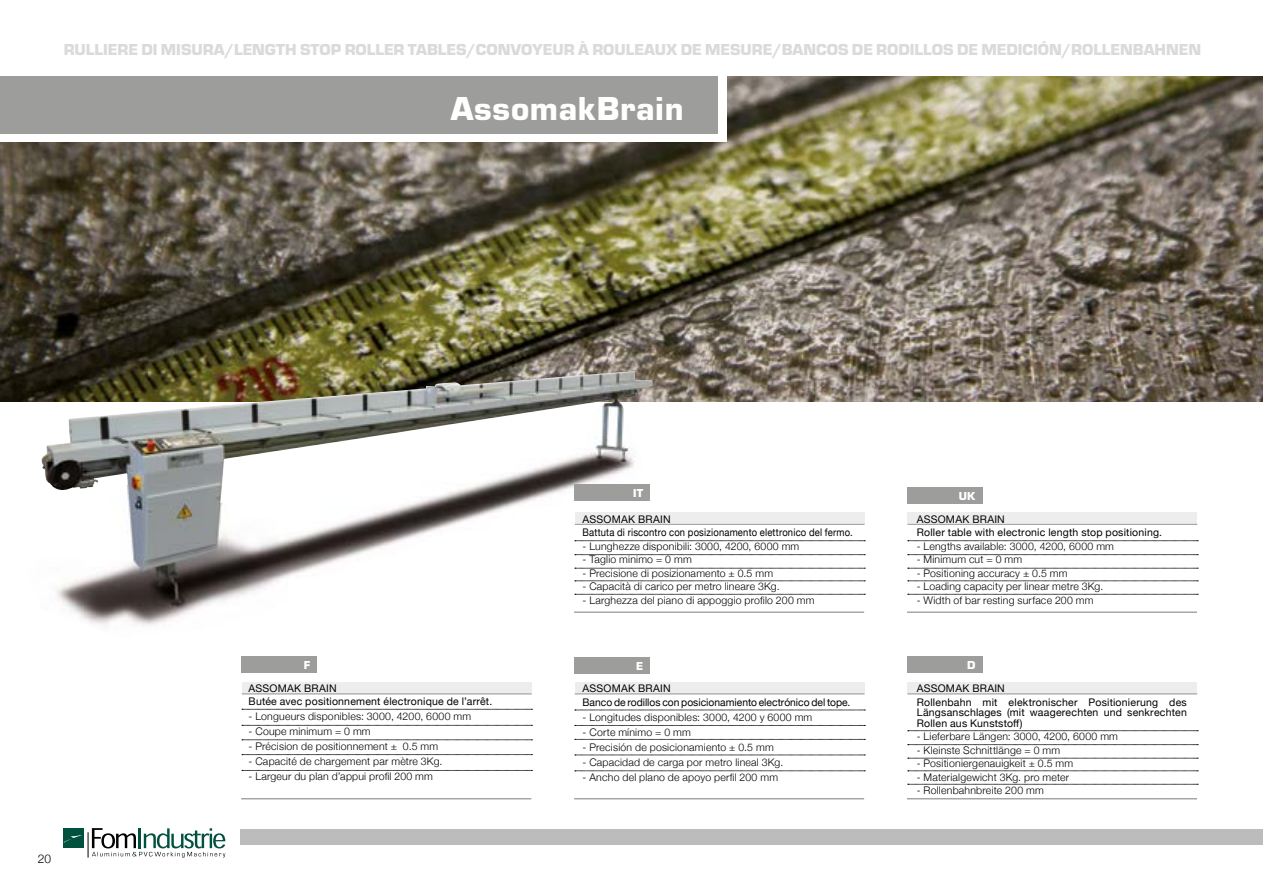
<style>
.page{position:relative;width:1263px;height:893px;background:#fff}
.page>*{position:absolute;margin:0;border:0;box-sizing:border-box;transform-origin:0 0}
.t1{font:900 34.5px "Eurostile T";letter-spacing:.02em;color:#fff}
.t2{font:900 16.5px "Eurostile T";color:#dadada}
.t3{font:900 12px "Eurostile T";color:#fff}
.t4{font:300 12px "Helvetica Neue";color:#000}
.t5{font:300 10.5px "Helvetica Neue";letter-spacing:.02em;color:#000}
.t6{font:10.5px/13.5px "Helvetica Neue";letter-spacing:.02em;color:#000}
.t7{font:10.5px/13.5px "Helvetica Neue";color:#000}
</style>
<div class="page">
<img style="left:0;top:77px;width:1263px;height:324px">
<img style="left:22px;top:371px;width:630px;height:255px">
<hr style="left:1262px;top:78px;width:1px;height:57px;background:#9d9d9c">
<div style="left:0;top:63px;width:726px;height:79px;background:#fff"></div>
<div style="left:0;top:77px;width:718px;height:57px;background:#9d9d9c"></div>
<div style="left:64px;top:828px;width:20px;height:20px;background:#005140"></div>
<svg style="left:64px;top:835px;width:18px;height:8px"></svg>
<svg style="left:88px;top:828px;width:137px;height:30px"></svg>
<div style="left:241px;top:829px;width:1022px;height:15px;background:#bcbcbc"></div>
<div style="left:575px;top:512px;width:289px;height:13px;background:#ededed"></div>
<hr style="left:575px;top:524px;width:289px;height:1px;background:#9d9d9c">
<svg style="left:575px;top:554px;width:290px;height:1px"></svg>
<svg style="left:575px;top:540px;width:290px;height:1px"></svg>
<svg style="left:575px;top:581px;width:290px;height:1px"></svg>
<svg style="left:575px;top:568px;width:290px;height:1px"></svg>
<svg style="left:575px;top:594px;width:290px;height:1px"></svg>
<hr style="left:574px;top:611px;width:290px;height:2px;background:#9d9d9c">
<div style="left:575px;top:484px;width:75px;height:16px;background:#9d9d9c"></div>
<div style="left:907px;top:487px;width:75px;height:16px;background:#9d9d9c"></div>
<div style="left:907px;top:512px;width:290px;height:13px;background:#ededed"></div>
<hr style="left:907px;top:524px;width:290px;height:1px;background:#9d9d9c">
<svg style="left:908px;top:554px;width:290px;height:1px"></svg>
<svg style="left:908px;top:540px;width:290px;height:1px"></svg>
<svg style="left:908px;top:581px;width:290px;height:1px"></svg>
<svg style="left:908px;top:568px;width:290px;height:1px"></svg>
<svg style="left:908px;top:594px;width:290px;height:1px"></svg>
<hr style="left:907px;top:611px;width:290px;height:2px;background:#9d9d9c">
<div style="left:242px;top:656px;width:75px;height:16px;background:#9d9d9c"></div>
<div style="left:242px;top:682px;width:289px;height:12px;background:#ededed"></div>
<hr style="left:242px;top:693px;width:289px;height:1px;background:#9d9d9c">
<svg style="left:242px;top:725px;width:290px;height:1px"></svg>
<svg style="left:242px;top:709px;width:290px;height:1px"></svg>
<svg style="left:242px;top:754px;width:290px;height:1px"></svg>
<svg style="left:242px;top:740px;width:290px;height:1px"></svg>
<svg style="left:242px;top:770px;width:290px;height:1px"></svg>
<hr style="left:241px;top:798px;width:290px;height:1px;background:#9d9d9c">
<div style="left:575px;top:657px;width:75px;height:16px;background:#9d9d9c"></div>
<div style="left:575px;top:682px;width:289px;height:12px;background:#ededed"></div>
<hr style="left:575px;top:693px;width:289px;height:1px;background:#9d9d9c">
<svg style="left:575px;top:739px;width:290px;height:1px"></svg>
<svg style="left:575px;top:725px;width:290px;height:1px"></svg>
<svg style="left:575px;top:710px;width:290px;height:1px"></svg>
<svg style="left:575px;top:771px;width:290px;height:1px"></svg>
<svg style="left:575px;top:755px;width:290px;height:1px"></svg>
<hr style="left:574px;top:798px;width:290px;height:1px;background:#9d9d9c">
<div style="left:907px;top:656px;width:75px;height:16px;background:#9d9d9c"></div>
<div style="left:907px;top:682px;width:290px;height:12px;background:#ededed"></div>
<hr style="left:907px;top:693px;width:290px;height:1px;background:#9d9d9c">
<svg style="left:908px;top:744px;width:290px;height:1px"></svg>
<svg style="left:908px;top:730px;width:290px;height:1px"></svg>
<svg style="left:908px;top:771px;width:290px;height:1px"></svg>
<svg style="left:908px;top:758px;width:290px;height:1px"></svg>
<svg style="left:908px;top:784px;width:290px;height:1px"></svg>
<hr style="left:907px;top:798px;width:290px;height:1px;background:#9d9d9c">
<h2 class="t2" style="left:64px;top:40px;width:1139px">RULLIERE DI MISURA/LENGTH STOP ROLLER TABLES/CONVOYEUR À ROULEAUX DE MESURE/BANCOS DE RODILLOS DE MEDICIÓN/ROLLENBAHNEN</h2>
<h1 class="t1" style="left:451px;top:89px;width:234px">AssomakBrain</h1>
<p class="t4" style="left:38px;top:849px;width:15px">20</p>
<p class="t3" style="left:304px;top:658px;width:8px">F</p>
<p class="t6" style="left:249px;top:682px;width:245px">ASSOMAK BRAIN<br>Butée avec positionnement électronique de l’arrêt.</p>
<p class="t5" style="left:249px;top:708px;width:224px">- Longueurs disponibles: 3000, 4200, 6000 mm</p>
<p class="t5" style="left:249px;top:723px;width:124px">- Coupe minimum = 0 mm</p>
<p class="t5" style="left:249px;top:738px;width:191px">- Précision de positionnement ± 0.5 mm</p>
<p class="t5" style="left:249px;top:753px;width:195px">- Capacité de chargement par mètre 3Kg.</p>
<p class="t5" style="left:249px;top:768px;width:186px">- Largeur du plan d’appui profil 200 mm</p>
<p class="t3" style="left:633px;top:486px;width:12px">IT</p>
<p class="t3" style="left:959px;top:489px;width:18px">UK</p>
<p class="t6" style="left:917px;top:513px;width:247px">ASSOMAK BRAIN<br>Roller table with electronic length stop positioning.</p>
<p class="t5" style="left:917px;top:537px;width:199px">- Lengths available: 3000, 4200, 6000 mm</p>
<p class="t5" style="left:917px;top:551px;width:107px">- Minimum cut = 0 mm</p>
<p class="t5" style="left:917px;top:564px;width:152px">- Positioning accuracy ± 0.5 mm</p>
<p class="t5" style="left:917px;top:578px;width:188px">- Loading capacity per linear metre 3Kg.</p>
<p class="t5" style="left:917px;top:591px;width:178px">- Width of bar resting surface 200 mm</p>
<p class="t6" style="left:583px;top:513px;width:272px">ASSOMAK BRAIN<br>Battuta di riscontro con posizionamento elettronico del fermo.</p>
<p class="t5" style="left:583px;top:537px;width:218px">- Lunghezze disponibili: 3000, 4200, 6000 mm</p>
<p class="t5" style="left:583px;top:551px;width:111px">- Taglio minimo = 0 mm</p>
<p class="t5" style="left:583px;top:564px;width:192px">- Precisione di posizionamento ± 0.5 mm</p>
<p class="t5" style="left:583px;top:578px;width:198px">- Capacità di carico per metro lineare 3Kg.</p>
<p class="t5" style="left:583px;top:591px;width:233px">- Larghezza del piano di appoggio profilo 200 mm</p>
<p class="t3" style="left:636px;top:659px;width:8px">E</p>
<p class="t7" style="left:583px;top:682px;width:269px">ASSOMAK BRAIN<br>Banco de rodillos con posicionamiento electrónico del tope.</p>
<p class="t5" style="left:583px;top:708px;width:231px">- Longitudes disponibles: 3000, 4200 y 6000 mm</p>
<p class="t5" style="left:583px;top:723px;width:110px">- Corte mínimo = 0 mm</p>
<p class="t5" style="left:583px;top:738px;width:193px">- Precisión de posicionamiento ± 0.5 mm</p>
<p class="t5" style="left:583px;top:753px;width:202px">- Capacidad de carga por metro lineal 3Kg.</p>
<p class="t5" style="left:583px;top:768px;width:197px">- Ancho del plano de apoyo perfil 200 mm</p>
<p class="t3" style="left:967px;top:658px;width:10px">D</p>
<p class="t6" style="left:917px;top:682px;width:272px">ASSOMAK BRAIN<br>Rollenbahn mit elektronischer Positionierung des</p>
<p class="t6" style="left:917px;top:708px;width:271px;line-height:10.5px">Längsanschlages (mit waagerechten und senkrechten<br>Rollen aus Kunststoff)</p>
<p class="t5" style="left:917px;top:728px;width:203px">- Lieferbare Längen: 3000, 4200, 6000 mm</p>
<p class="t5" style="left:917px;top:741px;width:145px">- Kleinste Schnittlänge = 0 mm</p>
<p class="t5" style="left:917px;top:755px;width:158px">- Positioniergenauigkeit ± 0.5 mm</p>
<p class="t5" style="left:917px;top:768px;width:154px">- Materialgewicht 3Kg. pro meter</p>
<p class="t5" style="left:917px;top:782px;width:128px">- Rollenbahnbreite 200 mm</p>
</div>
